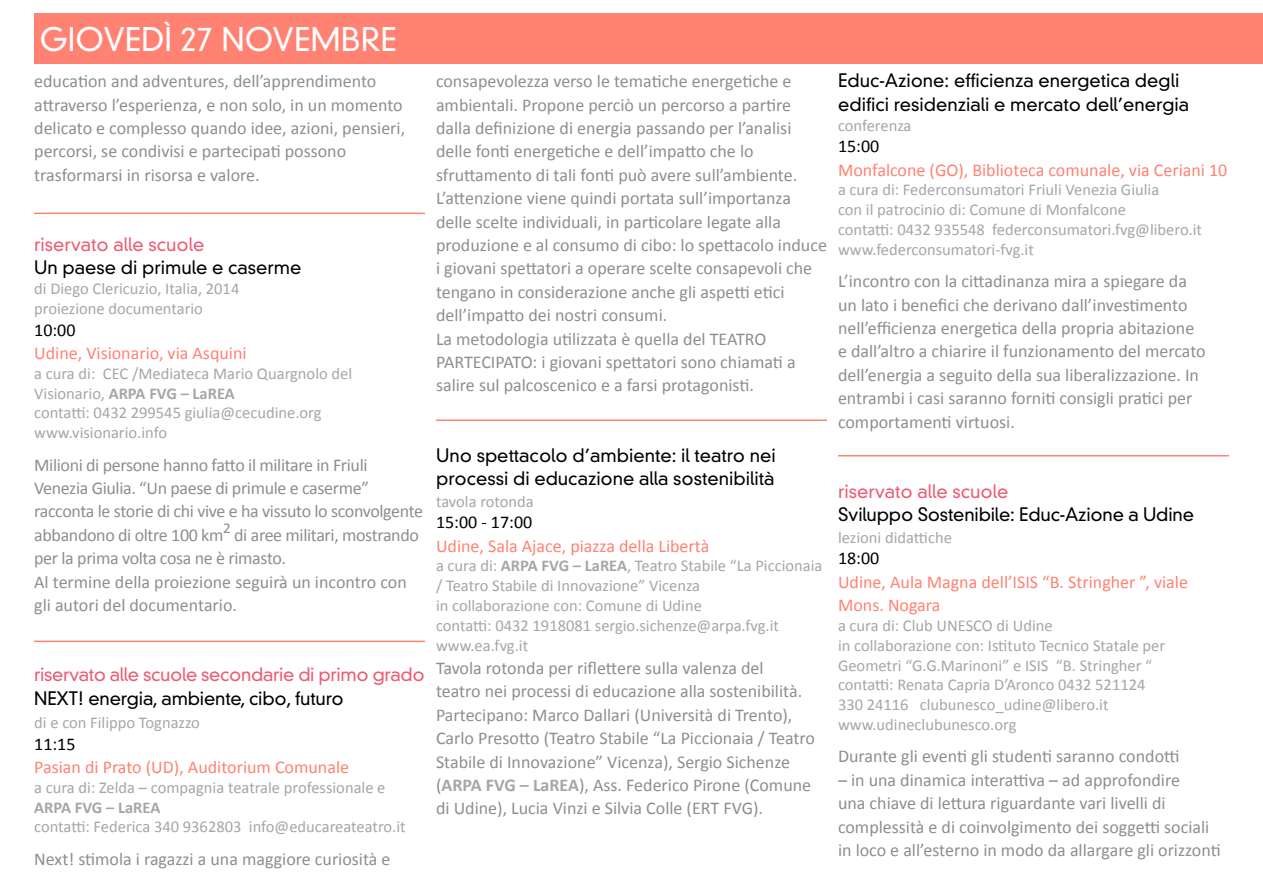
<style>
.page{position:relative;width:1263px;height:893px;background:#fff}
.page>*{position:absolute;margin:0;border:0;box-sizing:border-box;transform-origin:0 0}
.t1{font:300 31.5px "DIN Neuzeit Grotesk Std";color:#fff}
.t2{font:18px/23.4px "Calibri";color:#8d8e90}
.t3{font:18px/23.4px "Calibri";letter-spacing:-.02em;color:#8d8e90}
.t4{font:300 18px/23.4px "DIN Neuzeit Grotesk Std";color:#000}
.t5{font:18px/23.4px "Calibri";color:#ff8273}
.t6{font:300 18px "DIN Neuzeit Grotesk Std";letter-spacing:-.02em;color:#ec5c73}
.t7{font:300 18px "DIN Neuzeit Grotesk Std";color:#ec5c73}
.t8{font:18px "Calibri";color:#000}
.t9{font:16.5px/19.8px "Calibri";color:#a5a6a8}
.t10{font:700 16.5px "Calibri";color:#a5a6a8}
.s1{font-weight:700}
.s2{font-weight:700;color:#a5a6a8}
</style>
<div class="page">
<div style="left:34px;top:13px;width:1229px;height:51px;background:#ff8273"></div>
<hr style="left:34px;top:213px;width:391px;height:1px;background:#ff8273">
<hr style="left:34px;top:641px;width:391px;height:1px;background:#ff8273">
<hr style="left:436px;top:419px;width:391px;height:2px;background:#ff8273">
<hr style="left:838px;top:455px;width:391px;height:1px;background:#ff8273">
<h1 class="t1" style="left:39px;top:20px;width:359px">GIOVEDÌ 27 NOVEMBRE</h1>
<p class="t2" style="left:34px;top:70px;width:372px">education and adventures, dell’apprendimento attraverso l’esperienza, e non solo, in un momento delicato e complesso quando idee, azioni, pensieri, percorsi, se condivisi e partecipati possono trasformarsi in risorsa e valore.</p>
<p class="t7" style="left:34px;top:234px;width:172px">riservato alle scuole</p>
<p class="t4" style="left:34px;top:256px;width:269px">Un paese di primule e caserme</p>
<p class="t9" style="left:34px;top:279px;width:207px">di Diego Clericuzio, Italia, 2014 proiezione documentario</p>
<p class="t8" style="left:34px;top:318px;width:43px">10:00</p>
<p class="t5" style="left:34px;top:341px;width:214px">Udine, Visionario, via Asquini</p>
<p class="t9" style="left:34px;top:363px;width:319px">a cura di: CEC /Mediateca Mario Quargnolo del Visionario, <span class="s1">ARPA FVG – LaREA<br></span>contatti: 0432 299545 giulia@cecudine.org www.visionario.info</p>
<p class="t3" style="left:34px;top:453px;width:390px">Milioni di persone hanno fatto il militare in Friuli Venezia Giulia. “Un paese di primule e caserme” racconta le storie di chi vive e ha vissuto lo sconvolgente abbandono di oltre 100 km<sup>2</sup> di aree militari, mostrando per la prima volta cosa ne è rimasto.<br>Al termine della proiezione seguirà un incontro con gli autori del documentario.</p>
<p class="t6" style="left:34px;top:664px;width:392px">riservato alle scuole secondarie di primo grado</p>
<p class="t4" style="left:34px;top:686px;width:311px">NEXT! energia, ambiente, cibo, futuro</p>
<p class="t9" style="left:34px;top:713px;width:167px">di e con Filippo Tognazzo</p>
<p class="t8" style="left:34px;top:732px;width:43px">11:15</p>
<p class="t5" style="left:34px;top:755px;width:316px">Pasian di Prato (UD), Auditorium Comunale</p>
<p class="t9" style="left:34px;top:777px;width:353px">a cura di: Zelda – compagnia teatrale professionale e</p>
<p class="t10" style="left:34px;top:797px;width:128px">ARPA FVG – LaREA</p>
<p class="t9" style="left:34px;top:817px;width:373px">contatti: Federica 340 9362803 info@educareateatro.it</p>
<p class="t2" style="left:34px;top:847px;width:358px">Next! stimola i ragazzi a una maggiore curiosità e</p>
<p class="t2" style="left:436px;top:70px;width:392px">consapevolezza verso le tematiche energetiche e ambientali. Propone perciò un percorso a partire dalla definizione di energia passando per l’analisi delle fonti energetiche e dell’impatto che lo sfruttamento di tali fonti può avere sull’ambiente.<br>L’attenzione viene quindi portata sull’importanza delle scelte individuali, in particolare legate alla produzione e al consumo di cibo: lo spettacolo induce i giovani spettatori a operare scelte consapevoli che tengano in considerazione anche gli aspetti etici dell’impatto dei nostri consumi.<br>La metodologia utilizzata è quella del TEATRO PARTECIPATO: i giovani spettatori sono chiamati a salire sul palcoscenico e a farsi protagonisti.</p>
<p class="t4" style="left:436px;top:443px;width:341px">Uno spettacolo d’ambiente: il teatro nei processi di educazione alla sostenibilità</p>
<p class="t9" style="left:436px;top:491px;width:99px">tavola rotonda</p>
<p class="t8" style="left:436px;top:511px;width:98px">15:00 - 17:00</p>
<p class="t5" style="left:436px;top:534px;width:275px">Udine, Sala Ajace, piazza della Libertà</p>
<p class="t9" style="left:436px;top:556px;width:388px">a cura di: <span class="s1">ARPA FVG – LaREA</span>, Teatro Stabile “La Piccionaia / Teatro Stabile di Innovazione” Vicenza<br>in collaborazione con: Comune di Udine<br>contatti: 0432 1918081 sergio.sichenze@arpa.fvg.it www.ea.fvg.it</p>
<p class="t2" style="left:436px;top:656px;width:380px">Tavola rotonda per riflettere sulla valenza del<br>teatro nei processi di educazione alla sostenibilità.<br>Partecipano: Marco Dallari (Università di Trento), Carlo Presotto (Teatro Stabile “La Piccionaia / Teatro Stabile di Innovazione” Vicenza), Sergio Sichenze (<span class="s2">ARPA FVG – LaREA</span>), Ass. Federico Pirone (Comune di Udine), Lucia Vinzi e Silvia Colle (ERT FVG).</p>
<p class="t4" style="left:838px;top:69px;width:353px">Educ-Azione: efficienza energetica degli edifici residenziali e mercato dell’energia</p>
<p class="t9" style="left:838px;top:115px;width:75px">conferenza</p>
<p class="t8" style="left:838px;top:135px;width:43px">15:00</p>
<p class="t5" style="left:838px;top:158px;width:391px">Monfalcone (GO), Biblioteca comunale, via Ceriani 10</p>
<p class="t9" style="left:838px;top:180px;width:366px">a cura di: Federconsumatori Friuli Venezia Giulia<br>con il patrocinio di: Comune di Monfalcone<br>contatti: 0432 935548 federconsumatori.fvg@libero.it www.federconsumatori-fvg.it</p>
<p class="t2" style="left:838px;top:269px;width:369px">L’incontro con la cittadinanza mira a spiegare da un lato i benefici che derivano dall’investimento nell’efficienza energetica della propria abitazione e dall’altro a chiarire il funzionamento del mercato dell’energia a seguito della sua liberalizzazione. In entrambi i casi saranno forniti consigli pratici per comportamenti virtuosi.</p>
<p class="t7" style="left:838px;top:480px;width:172px">riservato alle scuole</p>
<p class="t4" style="left:838px;top:503px;width:357px">Sviluppo Sostenibile: Educ-Azione a Udine</p>
<p class="t9" style="left:838px;top:527px;width:115px">lezioni didattiche</p>
<p class="t8" style="left:838px;top:547px;width:43px">18:00</p>
<p class="t5" style="left:838px;top:570px;width:351px">Udine, Aula Magna dell’ISIS “B. Stringher ”, viale<br>Mons. Nogara</p>
<p class="t9" style="left:838px;top:616px;width:329px">a cura di: Club UNESCO di Udine<br>in collaborazione con: Istituto Tecnico Statale per Geometri “G.G.Marinoni” e ISIS “B. Stringher “ contatti: Renata Capria D’Aronco 0432 521124<br>330 24116 clubunesco_udine@libero.it www.udineclubunesco.org</p>
<p class="t2" style="left:838px;top:745px;width:343px">Durante gli eventi gli studenti saranno condotti</p>
<p class="t2" style="left:838px;top:768px;width:384px">– in una dinamica interattiva – ad approfondire<br>una chiave di lettura riguardante vari livelli di complessità e di coinvolgimento dei soggetti sociali in loco e all’esterno in modo da allargare gli orizzonti</p>
</div>
